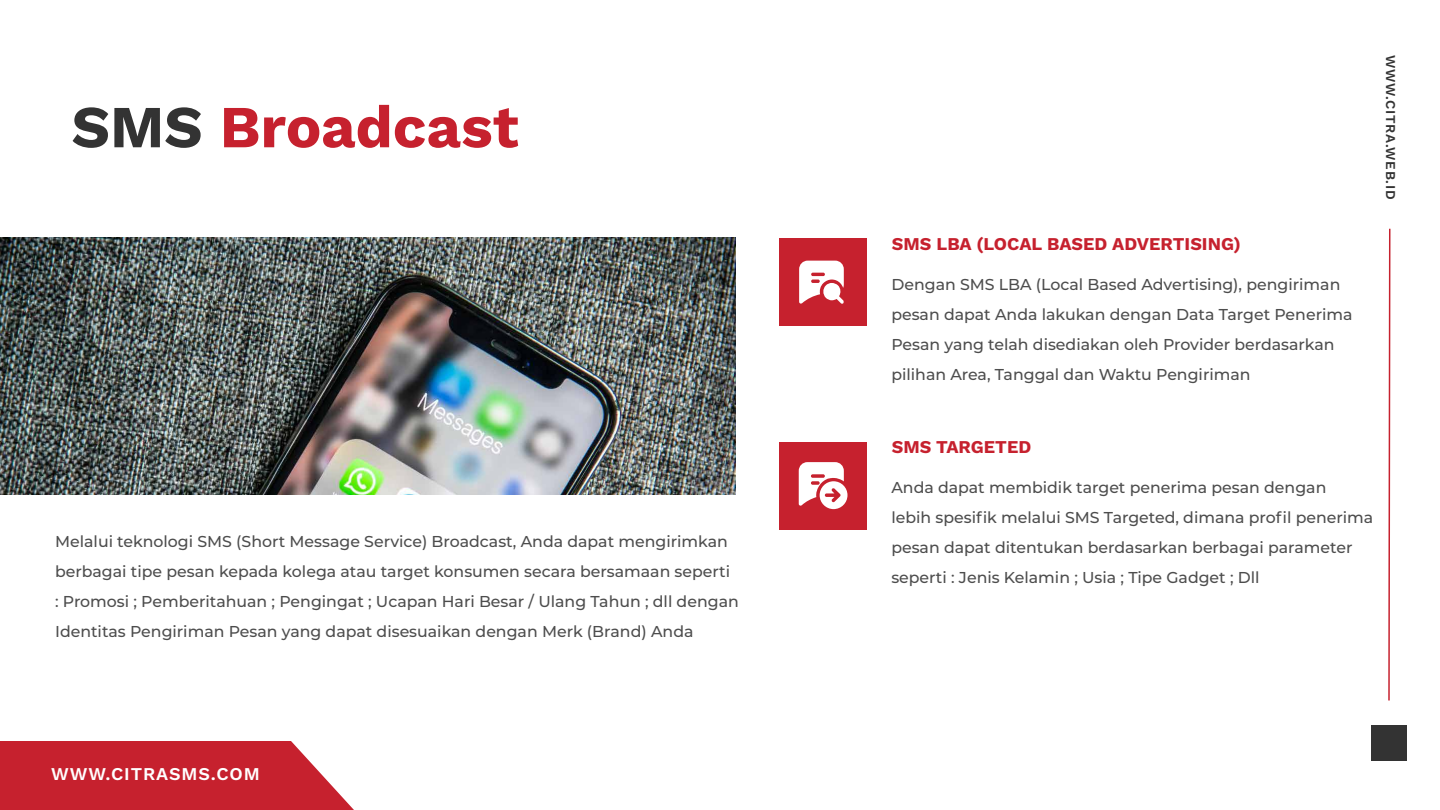
<style>
.page{position:relative;width:1440px;height:810px;background:#fff}
.page>*{position:absolute;margin:0;border:0;box-sizing:border-box;transform-origin:0 0}
.t1{font:700 59.55px "Work Sans";color:#c6212e}
.t2{font:700 18px "Work Sans";color:#c6212e}
.t3{font:600 18px "Work Sans";letter-spacing:.05em;color:#fff}
.t4{font:500 15.75px/30px "Montserrat";color:#4d4d4d}
.t5{font:600 13.5px "Work Sans";letter-spacing:.05em;color:#333}
.s1{color:#333}
</style>
<div class="page">
<svg style="left:0;top:741px;width:354px;height:69px;background:#ca333f"></svg>
<div style="left:1372px;top:725px;width:35px;height:35px;background:#333"></div>
<svg style="left:1388px;top:228px;width:3px;height:473px"></svg>
<div style="left:779px;top:238px;width:88px;height:88px;background:#c6212e"></div>
<div style="left:779px;top:442px;width:88px;height:88px;background:#c6212e"></div>
<img style="left:0;top:238px;width:736px;height:256px">
<svg style="left:799px;top:261px;width:45px;height:43px"></svg>
<svg style="left:799px;top:462px;width:48px;height:47px"></svg>
<h1 class="t1" style="left:72px;top:82px;width:449px"><span class="s1">SMS</span> Broadcast</h1>
<p class="t4" style="left:55px;top:526px;width:685px">Melalui teknologi SMS (Short Message Service) Broadcast, Anda dapat mengirimkan berbagai tipe pesan kepada kolega atau target konsumen secara bersamaan seperti<br>: Promosi ; Pemberitahuan ; Pengingat ; Ucapan Hari Besar / Ulang Tahun ; dll dengan Identitas Pengiriman Pesan yang dapat disesuaikan dengan Merk (Brand) Anda</p>
<p class="t3" style="left:51px;top:760px;width:210px">WWW.CITRASMS.COM</p>
<p class="t2" style="left:892px;top:230px;width:351px">SMS LBA (LOCAL BASED ADVERTISING)</p>
<p class="t4" style="left:891px;top:268px;width:463px">Dengan SMS LBA (Local Based Advertising), pengiriman pesan dapat Anda lakukan dengan Data Target Penerima Pesan yang telah disediakan oleh Provider berdasarkan pilihan Area, Tanggal dan Waktu Pengiriman</p>
<p class="t5" style="left:1401px;top:55px;width:146px;rotate:90deg">WWW.CITRA.WEB.ID</p>
<p class="t2" style="left:892px;top:434px;width:141px">SMS TARGETED</p>
<p class="t4" style="left:891px;top:472px;width:483px">Anda dapat membidik target penerima pesan dengan<br>lebih spesifik melalui SMS Targeted, dimana profil penerima pesan dapat ditentukan berdasarkan berbagai parameter seperti : Jenis Kelamin ; Usia ; Tipe Gadget ; Dll</p>
</div>
